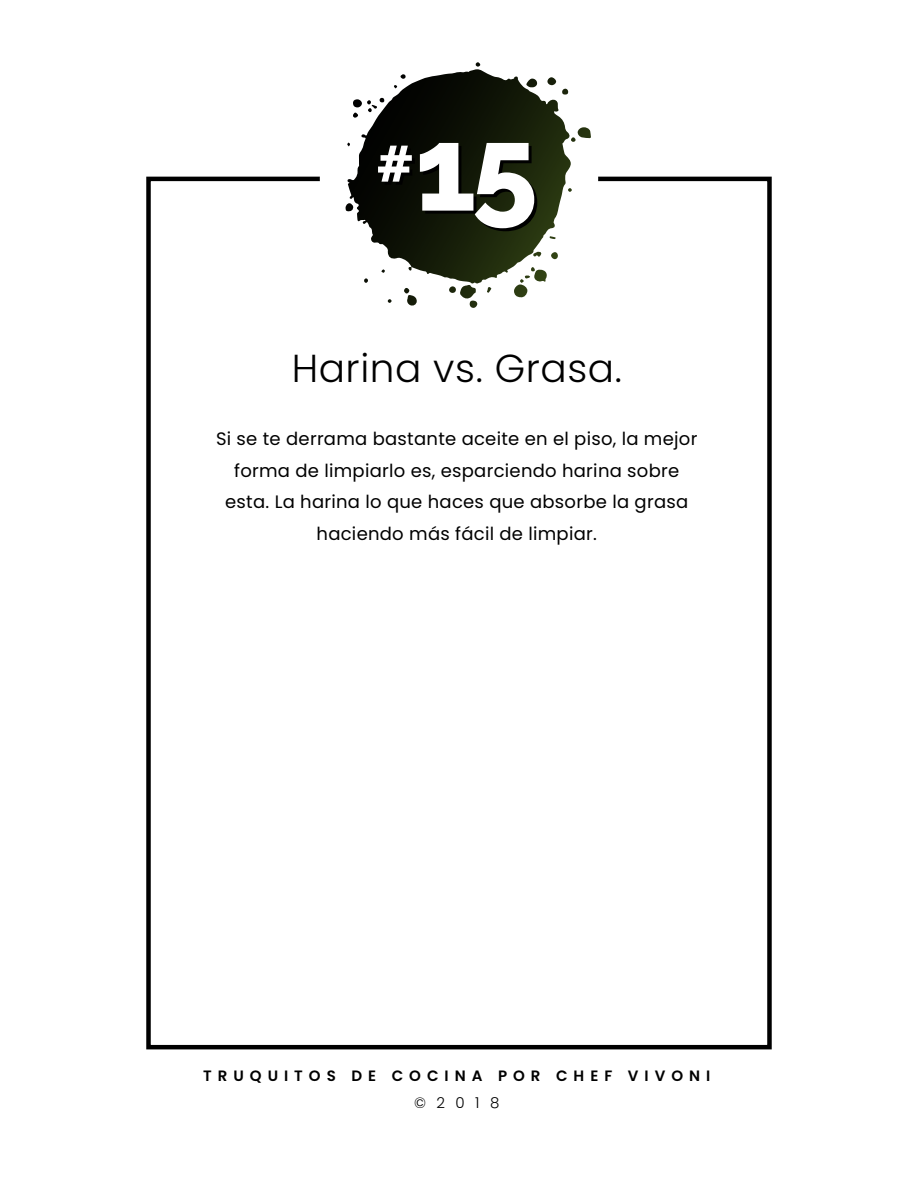
<style>
.page{position:relative;width:918px;height:1188px;background:#fff}
.page>*{position:absolute;margin:0;border:0;box-sizing:border-box;transform-origin:0 0}
.t1{font:800 118.5px "Raleway";color:#fff}
.t2{font:800 50.7px "Raleway";color:#fff}
.t3{font:300 39px "Poppins";letter-spacing:.015em;color:#000}
.t4{font:18px/31.5px "Poppins";letter-spacing:.015em;color:#000;text-align:center}
.t5{font:600 15px "Poppins";letter-spacing:.4em;color:#000}
.t6{font:300 15px "Poppins";color:#000}
</style>
<div class="page">
<div style="left:146px;top:177px;width:626px;height:872px;border:4px solid #000"></div>
<svg style="left:320px;top:39px;width:278px;height:279px"></svg>
<svg style="left:347px;top:62px;width:152px;height:223px"></svg>
<h2 class="t2" style="left:376px;top:134px;width:39px">#</h2>
<h1 class="t1" style="left:415px;top:99px;width:124px">15</h1>
<h3 class="t3" style="left:292px;top:346px;width:332px">Harina vs. Grasa.</h3>
<p class="t4" style="left:216px;top:423px;width:483px">Si se te derrama bastante aceite en el piso, la mejor forma de limpiarlo es, esparciendo harina sobre esta. La harina lo que haces que absorbe la grasa haciendo más fácil de limpiar.</p>
<p class="t5" style="left:203px;top:1067px;width:509px">TRUQUITOS DE COCINA POR CHEF VIVONI</p>
<p class="t6" style="left:414px;top:1094px;width:87px">©2018</p>
</div>
